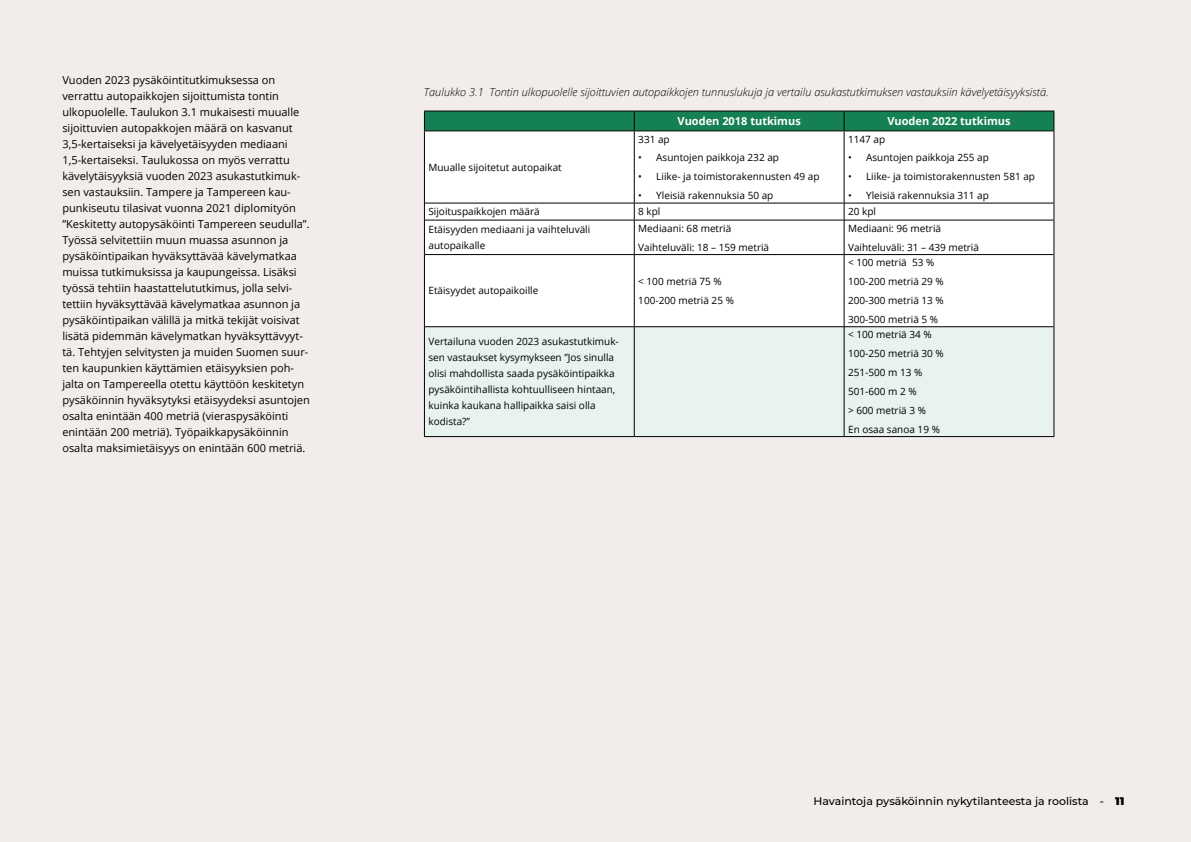
<style>
.page{position:relative;width:1191px;height:842px;background:#f2edeb}
.page>*{position:absolute;margin:0;border:0;box-sizing:border-box;transform-origin:0 0}
.t1{font:11px/16px "Open Sans";color:#000}
.Taulukkoteksti{font:italic 300 11px "Open Sans";color:#000}
.t2{font:500 11px "Montserrat";color:#000}
.P_taulukko{font:700 11px "Open Sans";color:#fff}
.P_taulukko-2{font:10px/16px "Open Sans";color:#000}
.s1{font-weight:900}
</style>
<div class="page">
<div style="left:425px;top:131px;width:628px;height:195px;background:#fff"></div>
<div style="left:425px;top:327px;width:628px;height:109px;background:#e8f2ee"></div>
<div style="left:424px;top:111px;width:630px;height:19px;background:#148053"></div>
<hr style="left:424px;top:130px;width:210px;height:1px;background:#000">
<hr style="left:424px;top:131px;width:1px;height:72px;background:#000">
<hr style="left:634px;top:130px;width:210px;height:1px;background:#000">
<hr style="left:844px;top:130px;width:210px;height:1px;background:#000">
<hr style="left:1053px;top:131px;width:1px;height:72px;background:#000">
<svg style="left:424px;top:203px;width:1px;height:17px"></svg>
<svg style="left:1053px;top:203px;width:1px;height:17px"></svg>
<hr style="left:424px;top:220px;width:1px;height:35px;background:#000">
<hr style="left:1053px;top:220px;width:1px;height:35px;background:#000">
<hr style="left:424px;top:255px;width:1px;height:72px;background:#000">
<hr style="left:1053px;top:255px;width:1px;height:72px;background:#000">
<hr style="left:424px;top:327px;width:1px;height:109px;background:#000">
<hr style="left:1053px;top:327px;width:1px;height:109px;background:#000">
<hr style="left:424px;top:436px;width:210px;height:1px;background:#000">
<hr style="left:634px;top:436px;width:210px;height:1px;background:#000">
<hr style="left:844px;top:436px;width:210px;height:1px;background:#000">
<hr style="left:634px;top:131px;width:1px;height:72px;background:#000">
<hr style="left:844px;top:131px;width:1px;height:72px;background:#000">
<hr style="left:425px;top:203px;width:209px;height:1px;background:#000">
<hr style="left:634px;top:203px;width:210px;height:1px;background:#000">
<svg style="left:634px;top:203px;width:1px;height:17px"></svg>
<hr style="left:844px;top:203px;width:209px;height:1px;background:#000">
<svg style="left:844px;top:203px;width:1px;height:17px"></svg>
<hr style="left:425px;top:220px;width:209px;height:1px;background:#000">
<hr style="left:634px;top:220px;width:210px;height:1px;background:#000">
<hr style="left:634px;top:220px;width:1px;height:34px;background:#000">
<hr style="left:844px;top:220px;width:209px;height:1px;background:#000">
<hr style="left:844px;top:220px;width:1px;height:34px;background:#000">
<hr style="left:425px;top:254px;width:209px;height:1px;background:#000">
<hr style="left:634px;top:254px;width:210px;height:1px;background:#000">
<hr style="left:634px;top:255px;width:1px;height:71px;background:#000">
<hr style="left:844px;top:254px;width:209px;height:1px;background:#000">
<hr style="left:844px;top:255px;width:1px;height:71px;background:#000">
<hr style="left:425px;top:326px;width:209px;height:1px;background:#000">
<hr style="left:634px;top:326px;width:210px;height:1px;background:#000">
<hr style="left:634px;top:327px;width:1px;height:109px;background:#000">
<hr style="left:844px;top:326px;width:209px;height:1px;background:#000">
<hr style="left:844px;top:327px;width:1px;height:109px;background:#000">
<p class="t1" style="left:62px;top:72px;width:249px">Vuoden 2023 pysäköintitutkimuksessa on verrattu autopaikkojen sijoittumista tontin ulkopuolelle. Taulukon 3.1 mukaisesti muualle sijoittuvien autopakkojen määrä on kasvanut 3,5-kertaiseksi ja kävelyetäisyyden mediaani 1,5-kertaiseksi. Taulukossa on myös verrattu kävelytäisyyksiä vuoden 2023 asukastutkimuk&shy;sen vastauksiin. Tampere ja Tampereen kau&shy;punkiseutu tilasivat vuonna 2021 diplomityön ”Keskitetty autopysäköinti Tampereen seudulla”.<br>Työssä selvitettiin muun muassa asunnon ja pysäköintipaikan hyväksyttävää kävelymatkaa muissa tutkimuksissa ja kaupungeissa. Lisäksi työssä tehtiin haastattelututkimus, jolla selvi&shy;tettiin hyväksyttävää kävelymatkaa asunnon ja pysäköintipaikan välillä ja mitkä tekijät voisivat lisätä pidemmän kävelymatkan hyväksyttävyyt&shy;tä. Tehtyjen selvitysten ja muiden Suomen suur&shy;ten kaupunkien käyttämien etäisyyksien poh&shy;jalta on Tampereella otettu käyttöön keskitetyn pysäköinnin hyväksytyksi etäisyydeksi asuntojen osalta enintään 400 metriä (vieraspysäköinti enintään 200 metriä). Työpaikkapysäköinnin osalta maksimietäisyys on enintään 600 metriä.</p>
<p class="Taulukkoteksti" style="left:424px;top:85px;width:626px">Taulukko 3.1 Tontin ulkopuolelle sijoittuvien autopaikkojen tunnuslukuja ja vertailu asukastutkimuksen vastauksiin kävelyetäisyyksistä.</p>
<p class="P_taulukko" style="left:677px;top:113px;width:125px">Vuoden 2018 tutkimus</p>
<p class="P_taulukko" style="left:887px;top:113px;width:125px">Vuoden 2022 tutkimus</p>
<p class="P_taulukko-2" style="left:428px;top:159px;width:135px">Muualle sijoitetut autopaikat</p>
<p class="P_taulukko-2" style="left:638px;top:131px;width:33px">331 ap</p>
<p class="P_taulukko-2" style="left:638px;top:149px;width:142px">• Asuntojen paikkoja 232 ap</p>
<p class="P_taulukko-2" style="left:638px;top:168px;width:183px">• Liike- ja toimistorakennusten 49 ap</p>
<p class="P_taulukko-2" style="left:638px;top:187px;width:137px">• Yleisiä rakennuksia 50 ap</p>
<p class="P_taulukko-2" style="left:848px;top:131px;width:39px">1147 ap</p>
<p class="P_taulukko-2" style="left:848px;top:149px;width:142px">• Asuntojen paikkoja 255 ap</p>
<p class="P_taulukko-2" style="left:848px;top:168px;width:188px">• Liike- ja toimistorakennusten 581 ap</p>
<p class="P_taulukko-2" style="left:848px;top:187px;width:142px">• Yleisiä rakennuksia 311 ap</p>
<p class="P_taulukko-2" style="left:428px;top:203px;width:113px">Sijoituspaikkojen määrä</p>
<p class="P_taulukko-2" style="left:638px;top:203px;width:24px">8 kpl</p>
<p class="P_taulukko-2" style="left:848px;top:203px;width:29px">20 kpl</p>
<p class="P_taulukko-2" style="left:428px;top:221px;width:163px">Etäisyyden mediaani ja vaihteluväli autopaikalle</p>
<p class="P_taulukko-2" style="left:638px;top:220px;width:94px">Mediaani: 68 metriä</p>
<p class="P_taulukko-2" style="left:848px;top:220px;width:94px">Mediaani: 96 metriä</p>
<p class="P_taulukko-2" style="left:848px;top:239px;width:132px">Vaihteluväli: 31 – 439 metriä</p>
<p class="P_taulukko-2" style="left:638px;top:239px;width:132px">Vaihteluväli: 18 – 159 metriä</p>
<p class="P_taulukko-2" style="left:428px;top:283px;width:111px">Etäisyydet autopaikoille</p>
<p class="P_taulukko-2" style="left:428px;top:334px;width:192px">Vertailuna vuoden 2023 asukastutkimuk&shy;sen vastaukset kysymykseen ”Jos sinulla olisi mahdollista saada pysäköintipaikka pysäköintihallista kohtuulliseen hintaan, kuinka kaukana hallipaikka saisi olla kodista?”</p>
<p class="P_taulukko-2" style="left:638px;top:273px;width:85px">&lt; 100 metriä 75 %</p>
<p class="P_taulukko-2" style="left:638px;top:292px;width:97px">100-200 metriä 25 %</p>
<p class="P_taulukko-2" style="left:848px;top:254px;width:88px">&lt; 100 metriä 53 %</p>
<p class="P_taulukko-2" style="left:848px;top:273px;width:97px">100-200 metriä 29 %</p>
<p class="P_taulukko-2" style="left:848px;top:292px;width:97px">200-300 metriä 13 %</p>
<p class="P_taulukko-2" style="left:848px;top:311px;width:91px">300-500 metriä 5 %</p>
<p class="P_taulukko-2" style="left:848px;top:326px;width:85px">&lt; 100 metriä 34 %</p>
<p class="P_taulukko-2" style="left:848px;top:345px;width:97px">100-250 metriä 30 %</p>
<p class="P_taulukko-2" style="left:848px;top:364px;width:76px">251-500 m 13 %</p>
<p class="P_taulukko-2" style="left:848px;top:383px;width:70px">501-600 m 2 %</p>
<p class="P_taulukko-2" style="left:848px;top:402px;width:79px">&gt; 600 metriä 3 %</p>
<p class="P_taulukko-2" style="left:848px;top:421px;width:93px">En osaa sanoa 19 %</p>
<p class="t2" style="left:813px;top:793px;width:312px">Havaintoja pysäköinnin nykytilanteesta ja roolista - <span class="s1">11</span></p>
</div>
